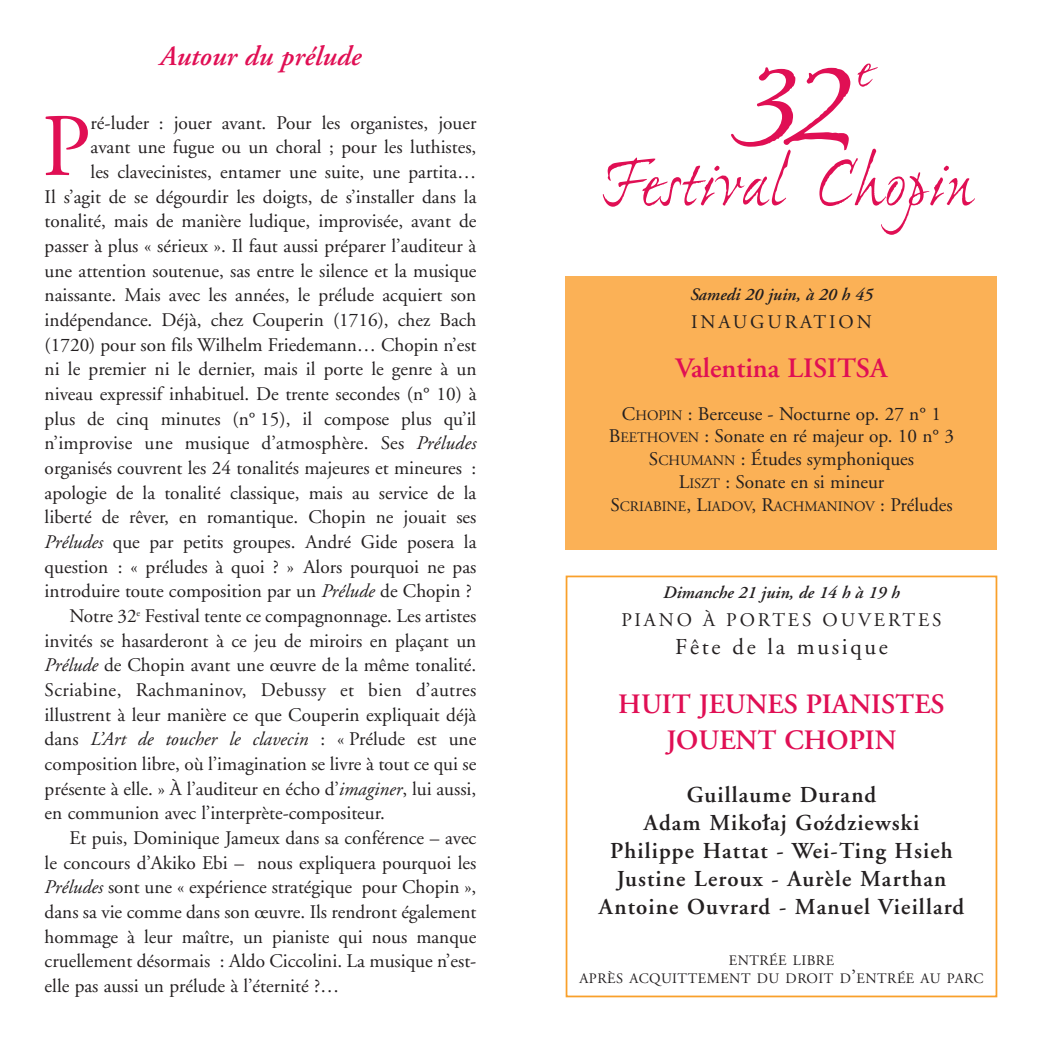
<style>
.page{position:relative;width:1042px;height:1042px;background:#fff}
.page>*{position:absolute;margin:0;border:0;box-sizing:border-box;transform-origin:0 0}
.t1{font:137.72px "Ex Ponto";color:#e00f54;scale:1.29 1}
.t2{font:88.9px "Adobe Garamond";color:#e00f54}
.t3{font:74.38px "Ex Ponto";letter-spacing:-.01em;color:#e00f54}
.t4{font:59.5px "Ex Ponto";color:#e00f54}
.t5{font:600 28px/36.4px "Adobe Garamond";color:#e00f54;text-align:center}
.t6{font:italic 600 28px "Adobe Garamond";color:#e00f54}
.t7{font:600 22.75px/28px "Adobe Garamond";letter-spacing:.05em;color:#231f20;text-align:center}
.t8{font:22.75px "Adobe Garamond";letter-spacing:.12em;color:#231f20}
.t9{font:19.25px/22.8px "Adobe Garamond";color:#231f20;text-align:center}
.t10{font:19.25px "Adobe Garamond";letter-spacing:.02em;color:#231f20}
.t11{font:italic 19.25px "Adobe Garamond";color:#231f20}
.t12{font:19.25px "Adobe Garamond";letter-spacing:.15em;color:#231f20}
.t13{font:italic 600 17.5px "Adobe Garamond";color:#231f20}
.t14{font:14.35px/17.5px "Adobe Garamond";letter-spacing:.035em;color:#231f20;text-align:center}
.t15{font:14.35px "Adobe Garamond";color:#231f20}
.s1{font-style:italic}
.s2{font-style:normal}
.s3{font-size:14.35px}
.s4{font-size:19.25px}
</style>
<div class="page">
<div style="left:566px;top:276px;width:431px;height:274px;background:#fbb156"></div>
<div style="left:566px;top:575px;width:431px;height:422px;border:2px solid #f9a02b"></div>
<svg style="left:762px;top:817px;width:9px;height:5px"></svg>
<h3 class="t6" style="left:160px;top:45px;width:203px">Autour du prélude</h3>
<h2 class="t2" style="left:42px;top:111px;width:50px">P</h2>
<p class="t9" style="left:91px;top:113px;width:387px">ré-luder : jouer avant. Pour les organistes, jouer</p>
<p class="t9" style="left:91px;top:137px;width:387px">avant une fugue ou un choral ; pour les luthistes,</p>
<p class="t9" style="left:91px;top:162px;width:387px">les clavecinistes, entamer une suite, une partita…</p>
<p class="t9" style="left:45px;top:187px;width:433px">Il s’agit de se dégourdir les doigts, de s’installer dans la</p>
<p class="t9" style="left:45px;top:211px;width:433px">tonalité, mais de manière ludique, improvisée, avant de</p>
<p class="t9" style="left:45px;top:236px;width:433px">passer à plus « sérieux ». Il faut aussi préparer l’auditeur à</p>
<p class="t9" style="left:45px;top:261px;width:433px">une attention soutenue, sas entre le silence et la musique</p>
<p class="t9" style="left:45px;top:285px;width:433px">naissante. Mais avec les années, le prélude acquiert son</p>
<p class="t9" style="left:45px;top:310px;width:433px">indépendance. Déjà, chez Couperin (1716), chez Bach</p>
<p class="t9" style="left:45px;top:335px;width:433px">(1720) pour son fils Wilhelm Friedemann… Chopin n’est</p>
<p class="t9" style="left:45px;top:359px;width:433px">ni le premier ni le dernier, mais il porte le genre à un</p>
<p class="t9" style="left:45px;top:384px;width:433px">niveau expressif inhabituel. De trente secondes (n° 10) à</p>
<p class="t9" style="left:45px;top:409px;width:433px">plus de cinq minutes (n° 15), il compose plus qu’il</p>
<p class="t9" style="left:45px;top:433px;width:433px">n’improvise une musique d’atmosphère. Ses <span class="s1">Préludes</span></p>
<p class="t9" style="left:45px;top:458px;width:433px">organisés couvrent les 24 tonalités majeures et mineures :</p>
<p class="t9" style="left:45px;top:483px;width:433px">apologie de la tonalité classique, mais au service de la</p>
<p class="t9" style="left:45px;top:507px;width:433px">liberté de rêver, en romantique. Chopin ne jouait ses</p>
<p class="t9" style="left:45px;top:532px;width:433px"><span class="s1">Préludes</span> que par petits groupes. André Gide posera la</p>
<p class="t9" style="left:45px;top:557px;width:433px">question : « préludes à quoi ? » Alors pourquoi ne pas</p>
<p class="t9" style="left:45px;top:581px;width:429px">introduire toute composition par un <span class="s1">Prélude</span> de Chopin ?</p>
<p class="t9" style="left:69px;top:606px;width:408px">Notre 32<sup>e</sup> Festival tente ce compagnonnage. Les artistes</p>
<p class="t9" style="left:45px;top:631px;width:433px">invités se hasarderont à ce jeu de miroirs en plaçant un</p>
<p class="t9" style="left:45px;top:655px;width:433px"><span class="s1">Prélude</span> de Chopin avant une œuvre de la même tonalité.</p>
<p class="t10" style="left:45px;top:682px;width:433px">Scriabine, Rachmaninov, Debussy et bien d’autres</p>
<p class="t9" style="left:45px;top:705px;width:433px">illustrent à leur manière ce que Couperin expliquait déjà</p>
<p class="t11" style="left:45px;top:731px;width:433px"><span class="s2">dans</span> L’Art de toucher le clavecin <span class="s2">: « Prélude est une</span></p>
<p class="t9" style="left:45px;top:754px;width:433px">composition libre, où l’imagination se livre à tout ce qui se</p>
<p class="t9" style="left:45px;top:779px;width:433px">présente à elle. » À l’auditeur en écho d’<span class="s1">imaginer</span>, lui aussi,</p>
<p class="t9" style="left:45px;top:803px;width:342px">en communion avec l’interprète-compositeur.</p>
<p class="t9" style="left:69px;top:828px;width:408px">Et puis, Dominique Jameux dans sa conférence – avec</p>
<p class="t9" style="left:45px;top:853px;width:433px">le concours d’Akiko Ebi – nous expliquera pourquoi les</p>
<p class="t9" style="left:45px;top:877px;width:433px"><span class="s1">Préludes</span> sont une « expérience stratégique pour Chopin »,</p>
<p class="t9" style="left:45px;top:902px;width:433px">dans sa vie comme dans son œuvre. Ils rendront également</p>
<p class="t9" style="left:45px;top:927px;width:433px">hommage à leur maître, un pianiste qui nous manque</p>
<p class="t9" style="left:45px;top:951px;width:433px">cruellement désormais : Aldo Ciccolini. La musique n’est-</p>
<p class="t9" style="left:45px;top:976px;width:296px">elle pas aussi un prélude à l’éternité ?…</p>
<h3 class="t4" style="left:855px;top:42px;width:20px">e</h3>
<h1 class="t1" style="left:734px;top:45px;width:96px">32</h1>
<h3 class="t3" style="left:600px;top:151px;width:375px">Festival Chopin</h3>
<p class="t13" style="left:690px;top:287px;width:184px">Samedi 20 juin, à 20 h 45</p>
<p class="t12" style="left:691px;top:314px;width:182px">INAUGURATION</p>
<h3 class="t5" style="left:675px;top:352px;width:214px">Valentina LISITSA</h3>
<p class="t9" style="left:609px;top:404px;width:347px">C<span class="s3">HOPIN</span> : Berceuse - Nocturne op. 27 n° 1<br>B<span class="s3">EETHOVEN</span> : Sonate en ré majeur op. 10 n° 3<br>S<span class="s3">CHUMANN</span> : Études symphoniques<br>L<span class="s3">ISZT</span> : Sonate en si mineur</p>
<p class="t15" style="left:610px;top:500px;width:344px"><span class="s4">S</span>CRIABINE<span class="s4">, L</span>IADOV<span class="s4">, R</span>ACHMANINOV <span class="s4">: Préludes</span></p>
<p class="t13" style="left:663px;top:585px;width:238px">Dimanche 21 juin, de 14 h à 19 h</p>
<p class="t12" style="left:621px;top:612px;width:322px">PIANO À PORTES OUVERTES</p>
<p class="t8" style="left:675px;top:637px;width:214px">Fête de la musique</p>
<h3 class="t5" style="left:618px;top:688px;width:328px">HUIT JEUNES PIANISTES<br>JOUENT CHOPIN</h3>
<p class="t7" style="left:599px;top:783px;width:367px">Guillaume Durand<br>Adam Mikolaj Go´zdziewski<br>Philippe Hattat - Wei-Ting Hsieh<br>Justine Leroux - Aurèle Marthan<br>Antoine Ouvrard - Manuel Vieillard</p>
<p class="t14" style="left:579px;top:953px;width:405px">ENTRÉE LIBRE<br>APRÈS ACQUITTEMENT DU DROIT D<span class="s4">’</span>ENTRÉE AU PARC</p>
</div>
